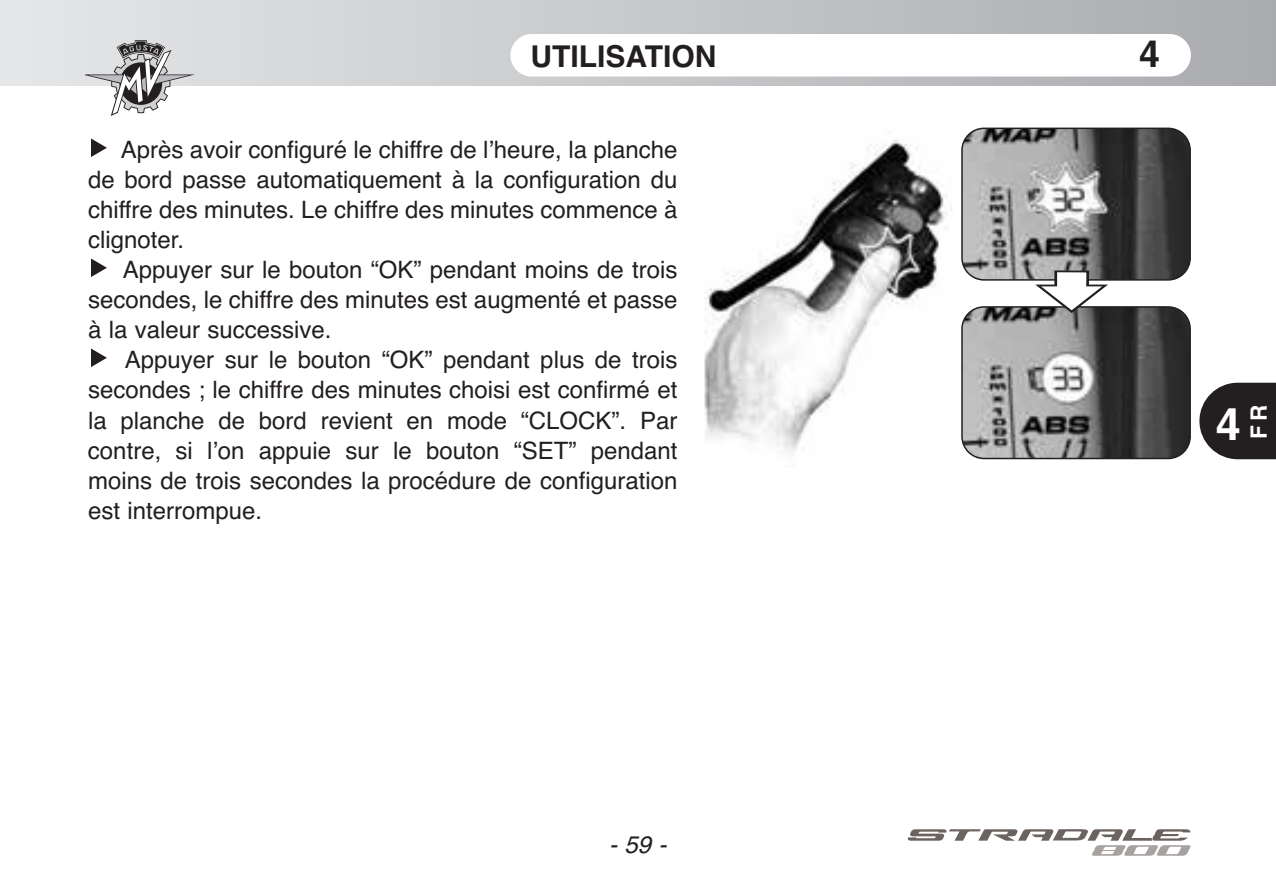
<style>
.page{position:relative;width:1276px;height:893px;background:#fff}
.page>*{position:absolute;margin:0;border:0;box-sizing:border-box;transform-origin:0 0}
.t1{font:700 45px "Helvetica";color:#fff}
.t2{font:700 37.5px "Helvetica";color:#231f20}
.t3{font:700 30px "Helvetica";color:#231f20}
.t4{font:24px/30px "Helvetica";color:#231f20;text-align:justify}
.t5{font:italic 24px "Helvetica";color:#231f20}
.t6{font:700 22.5px "Helvetica";color:#fff}
</style>
<div class="page">
<div style="left:0;top:0;width:1276px;height:85px;background:linear-gradient(to right,#e6e7e8,#aaabaf)"></div>
<div style="left:510px;top:34px;width:681px;height:43px;background:#fff;border-radius:21px"></div>
<svg style="left:1199px;top:383px;width:77px;height:76px;background:#3b3738"></svg>
<svg style="left:85px;top:40px;width:110px;height:76px"></svg>
<svg style="left:907px;top:829px;width:283px;height:27px"></svg>
<svg style="left:91px;top:138px;width:16px;height:19px"></svg>
<svg style="left:91px;top:258px;width:16px;height:19px"></svg>
<svg style="left:91px;top:348px;width:16px;height:19px"></svg>
<img style="left:704px;top:139px;width:247px;height:313px">
<svg style="left:961px;top:128px;width:230px;height:331px;background:#7f7f7f"></svg>
<p class="t3" style="left:530px;top:39px;width:188px">UTILISATION</p>
<h2 class="t2" style="left:1139px;top:32px;width:22px">4</h2>
<p class="t4" style="left:88px;top:135px;width:591px;text-indent:33px">Après avoir configuré le chiffre de l’heure, la planche de bord passe automatiquement à la configuration du chiffre des minutes. Le chiffre des minutes commence à clignoter.</p>
<p class="t4" style="left:88px;top:255px;width:591px;text-indent:35px">Appuyer sur le bouton “OK” pendant moins de trois secondes, le chiffre des minutes est augmenté et passe à la valeur successive.</p>
<p class="t4" style="left:88px;top:345px;width:591px;text-indent:37px">Appuyer sur le bouton “OK” pendant plus de trois secondes ; le chiffre des minutes choisi est confirmé et la planche de bord revient en mode “CLOCK”. Par contre, si l’on appuie sur le bouton “SET” pendant moins de trois secondes la procédure de configuration est interrompue.</p>
<h1 class="t1" style="left:1216px;top:398px;width:27px">4</h1>
<p class="t6" style="left:1246px;top:439px;width:35px;rotate:-90deg">FR</p>
<p class="t5" style="left:609px;top:831px;width:59px">-59-</p>
</div>
